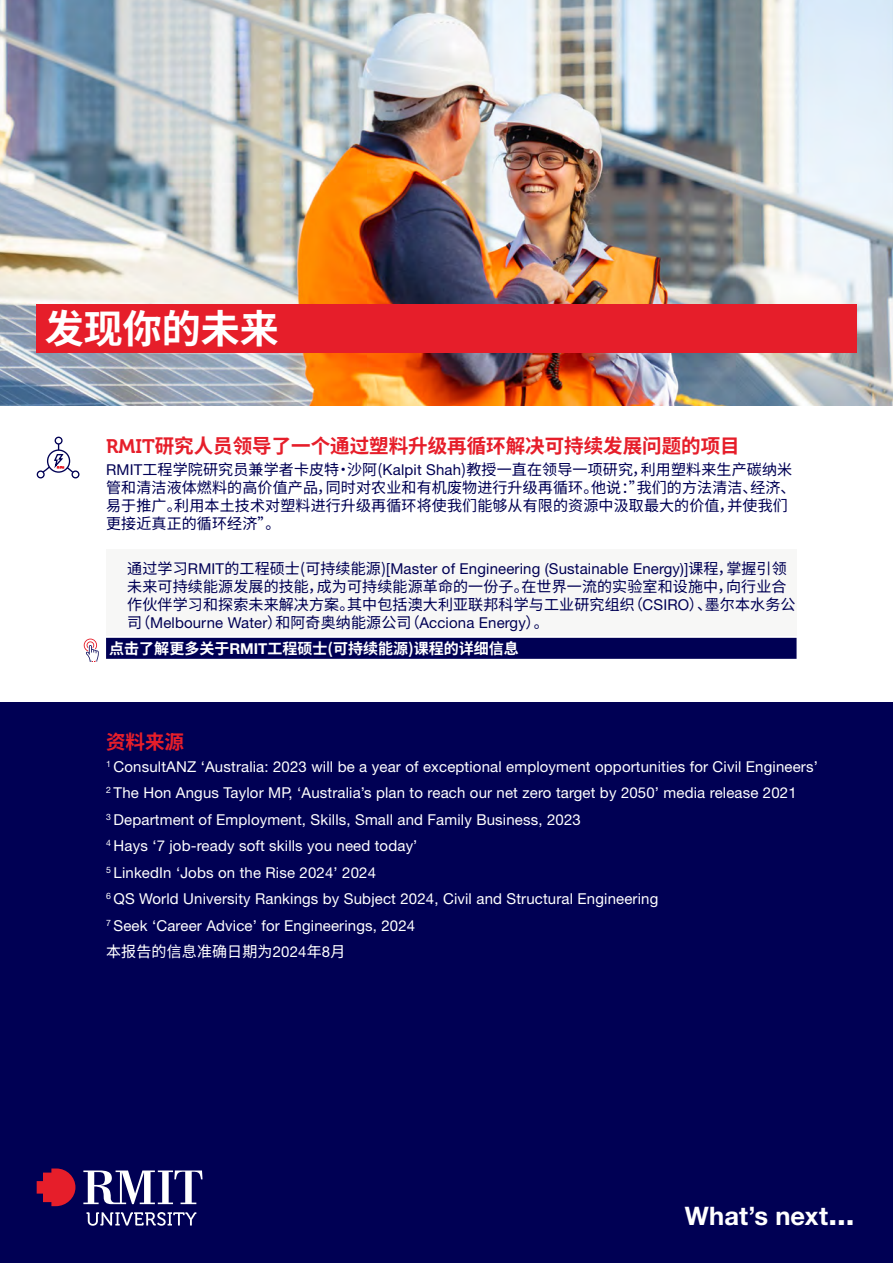
<style>
.page{position:relative;width:893px;height:1263px;background:#fff}
.page>*{position:absolute;margin:0;border:0;box-sizing:border-box;transform-origin:0 0}
.Title-Navy_26{font:700 39px "Noto Sans SC";color:#fff}
.WCR_Subheader_17-White{font:700 25.5px "Helvetica Neue LT Pro";letter-spacing:.005em;color:#fff}
.Mini_Header{font:700 19.5px "Noto Sans SC";color:#e61e2a}
.WCR_Bodycopy_10{font:15px "Helvetica Neue LT Pro";letter-spacing:.01em;color:#fff}
.WCR_Bodycopy_10-2{font:15px/18px "Noto Sans SC";letter-spacing:.01em;color:#000054}
.WCR_Bodycopy_10-3{font:700 15px "Noto Sans SC";color:#fff}
.WCR_Bodycopy_10-4{font:15px "Noto Sans SC";letter-spacing:.01em;color:#fff}
.s1{font-family:"Museo 700";font-weight:400}
.s2{font-family:"Helvetica Neue LT Pro"}
.s3{font-size:31.5px}
</style>
<div class="page">
<div style="left:106px;top:549px;width:690px;height:87px;background:#f7f7f6"></div>
<div style="left:0;top:702px;width:893px;height:561px;background:#000054"></div>
<div style="left:106px;top:638px;width:690px;height:21px;background:#000054"></div>
<img style="left:0;top:0;width:893px;height:405px">
<svg style="left:84px;top:639px;width:15px;height:23px"></svg>
<div style="left:36px;top:304px;width:821px;height:48px;background:#e61e2a"></div>
<svg style="left:37px;top:1168px;width:38px;height:38px"></svg>
<svg style="left:83px;top:1170px;width:120px;height:34px"></svg>
<svg style="left:87px;top:1212px;width:109px;height:14px"></svg>
<svg style="left:36px;top:436px;width:44px;height:43px"></svg>
<p class="Title-Navy_26" style="left:45px;top:307px;width:236px">发现你的未来</p>
<p class="Mini_Header" style="left:106px;top:435px;width:635px"><span class="s1">RMIT</span>研究人员领导了一个通过塑料升级再循环解决可持续发展问题的项目</p>
<p class="WCR_Bodycopy_10-2" style="left:106px;top:461px;width:691px"><span class="s2">RMIT</span>工程学院研究员兼学者卡皮特·沙阿(<span class="s2">Kalpit Shah</span>)教授一直在领导一项研究，利用塑料来生产碳纳米管和清洁液体燃料的高价值产品，同时对农业和有机废物进行升级再循环。他说：”我们的方法清洁、经济、易于推广。利用本土技术对塑料进行升级再循环将使我们能够从有限的资源中汲取最大的价值，并使我们更接近真正的循环经济”。</p>
<p class="WCR_Bodycopy_10-2" style="left:127px;top:560px;width:670px">通过学习<span class="s2">RMIT</span>的工程硕士(可持续能源)<span class="s2">[Master of Engineering (Sustainable Energy)]</span>课程，掌握引领未来可持续能源发展的技能，成为可持续能源革命的一份子。在世界一流的实验室和设施中，向行业合作伙伴学习和探索未来解决方案。其中包括澳大利亚联邦科学与工业研究组织（<span class="s2">CSIRO</span>）、墨尔本水务公司（<span class="s2">Melbourne Water</span>）和阿奇奥纳能源公司（<span class="s2">Acciona Energy</span>）。</p>
<p class="WCR_Bodycopy_10-3" style="left:109px;top:640px;width:411px">点击了解更多关于<span class="s2">RMIT</span>工程硕士(可持续能源)课程的详细信息</p>
<p class="Mini_Header" style="left:106px;top:731px;width:79px">资料来源</p>
<p class="WCR_Bodycopy_10" style="left:106px;top:757px;width:713px"><sup>1</sup> ConsultANZ ‘Australia: 2023 will be a year of exceptional employment opportunities for Civil Engineers’</p>
<p class="WCR_Bodycopy_10" style="left:106px;top:784px;width:692px"><sup>2</sup> The Hon Angus Taylor MP, ‘Australia’s plan to reach our net zero target by 2050’ media release 2021</p>
<p class="WCR_Bodycopy_10" style="left:106px;top:810px;width:476px"><sup>3</sup> Department of Employment, Skills, Small and Family Business, 2023</p>
<p class="WCR_Bodycopy_10" style="left:106px;top:837px;width:313px"><sup>4</sup> Hays ‘7 job-ready soft skills you need today’</p>
<p class="WCR_Bodycopy_10" style="left:106px;top:863px;width:271px"><sup>5</sup> LinkedIn ‘Jobs on the Rise 2024’ 2024</p>
<p class="WCR_Bodycopy_10" style="left:106px;top:890px;width:554px"><sup>6</sup> QS World University Rankings by Subject 2024, Civil and Structural Engineering</p>
<p class="WCR_Bodycopy_10" style="left:106px;top:916px;width:311px"><sup>7</sup> Seek ‘Career Advice’ for Engineerings, 2024</p>
<p class="WCR_Bodycopy_10-4" style="left:106px;top:943px;width:241px">本报告的信息准确日期为<span class="s2">2024</span>年<span class="s2">8</span>月</p>
<p class="WCR_Subheader_17-White" style="left:685px;top:1200px;width:171px">What’s next<span class="s3">...</span></p>
</div>
